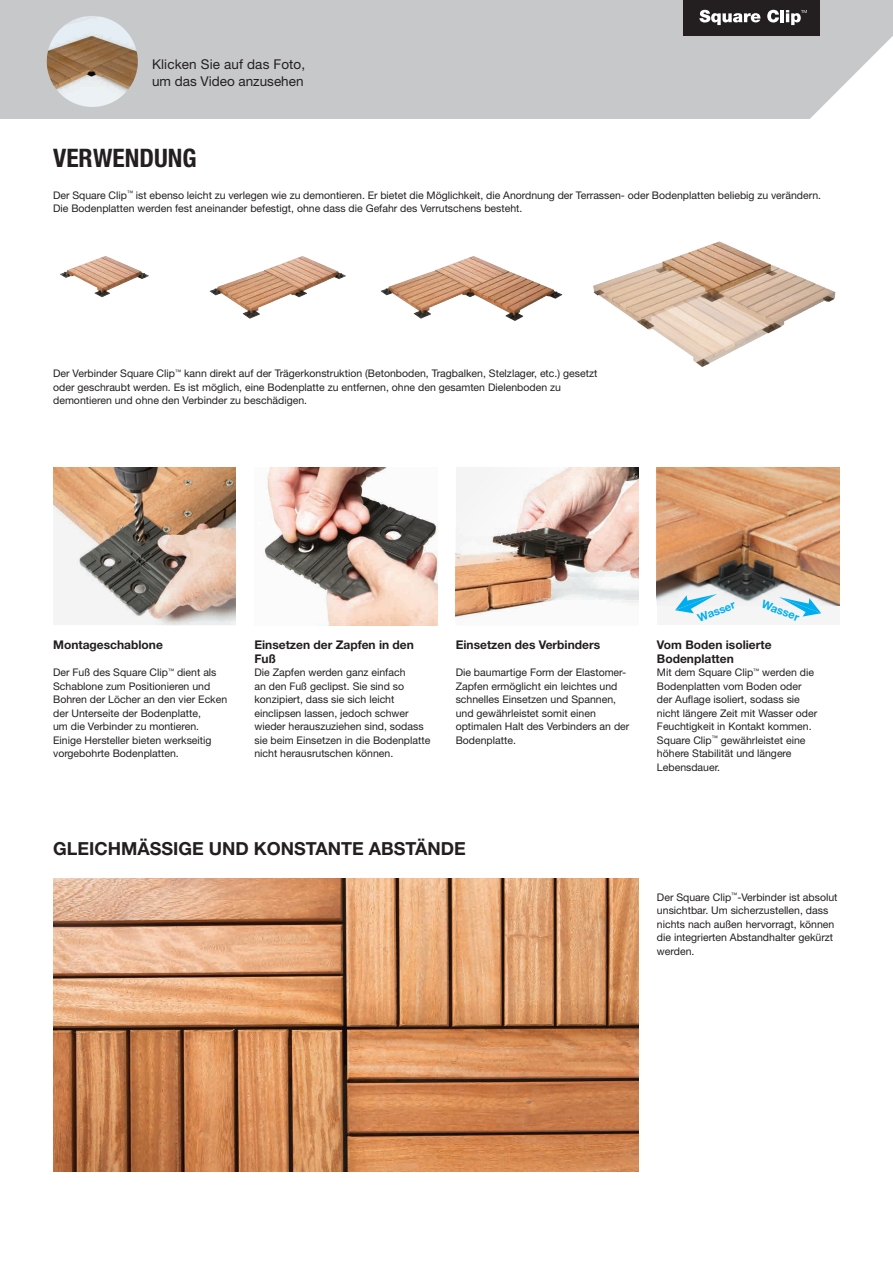
<style>
.page{position:relative;width:893px;height:1263px;background:#fff}
.page>*{position:absolute;margin:0;border:0;box-sizing:border-box;transform-origin:0 0}
.t1{font:700 condensed 25.5px "Helvetica Neue LT Std";color:#231f20}
.t2{font:700 18px "Helvetica Neue LT Std";color:#231f20}
.t3{font:13.5px "Helvetica Neue LT Std";letter-spacing:.005em;color:#231f20}
.t4{font:700 12px/13.5px "Helvetica Neue LT Std";color:#231f20}
.t5{font:700 11.25px "Helvetica Neue LT Std";color:#00aeef}
.t6{font:10.5px/13.5px "Helvetica Neue LT Std";color:#231f20}
</style>
<div class="page">
<div style="left:0;top:0;width:893px;height:119px;background:#c7c8ca"></div>
<img style="left:456px;top:468px;width:183px;height:150px">
<div style="left:657px;top:468px;width:183px;height:157px;background:#f5f5f6"></div>
<img style="left:657px;top:468px;width:183px;height:138px">
<img style="left:53px;top:468px;width:183px;height:157px">
<img style="left:264px;top:468px;width:173px;height:157px">
<img style="left:593px;top:241px;width:243px;height:126px">
<img style="left:60px;top:256px;width:89px;height:42px">
<img style="left:209px;top:256px;width:137px;height:63px">
<img style="left:380px;top:256px;width:183px;height:65px">
<div style="left:683px;top:0;width:136px;height:35px;background:#231f20"></div>
<svg style="left:699px;top:10px;width:61px;height:15px"></svg>
<svg style="left:767px;top:10px;width:126px;height:109px"></svg>
<img style="left:53px;top:878px;width:586px;height:293px">
<svg style="left:669px;top:582px;width:56px;height:32px"></svg>
<svg style="left:773px;top:583px;width:55px;height:34px"></svg>
<img style="left:47px;top:16px;width:91px;height:91px;border-radius:46px">
<p class="t3" style="left:152px;top:56px;width:155px">Klicken Sie auf das Foto,</p>
<p class="t3" style="left:152px;top:73px;width:153px">um das Video anzusehen</p>
<p class="t1" style="left:53px;top:143px;width:145px">VERWENDUNG</p>
<p class="t6" style="left:53px;top:188px;width:769px">Der Square Clip<sup>™</sup> ist ebenso leicht zu verlegen wie zu demontieren. Er bietet die Möglichkeit, die Anordnung der Terrassen- oder Bodenplatten beliebig zu verändern.</p>
<p class="t6" style="left:53px;top:202px;width:471px">Die Bodenplatten werden fest aneinander befestigt, ohne dass die Gefahr des Verrutschens besteht.</p>
<p class="t6" style="left:53px;top:367px;width:546px">Der Verbinder Square Clip<sup>™</sup> kann direkt auf der Trägerkonstruktion (Betonboden, Tragbalken, Stelzlager, etc.) gesetzt oder geschraubt werden. Es ist möglich, eine Bodenplatte zu entfernen, ohne den gesamten Dielenboden zu demontieren und ohne den Verbinder zu beschädigen.</p>
<p class="t4" style="left:53px;top:638px;width:111px">Montageschablone</p>
<p class="t6" style="left:53px;top:666px;width:176px">Der Fuß des Square Clip<sup>™</sup> dient als Schablone zum Positionieren und Bohren der Löcher an den vier Ecken der Unterseite der Bodenplatte,</p>
<p class="t6" style="left:53px;top:720px;width:148px">um die Verbinder zu montieren.</p>
<p class="t6" style="left:53px;top:733px;width:160px">Einige Hersteller bieten werkseitig vorgebohrte Bodenplatten.</p>
<p class="t4" style="left:254px;top:638px;width:161px">Einsetzen der Zapfen in den<br>Fuß</p>
<p class="t6" style="left:254px;top:666px;width:178px">Die Zapfen werden ganz einfach<br>an den Fuß geclipst. Sie sind so konzipiert, dass sie sich leicht einclipsen lassen, jedoch schwer wieder herauszuziehen sind, sodass sie beim Einsetzen in die Bodenplatte nicht herausrutschen können.</p>
<p class="t4" style="left:456px;top:638px;width:146px">Einsetzen des Verbinders</p>
<p class="t6" style="left:456px;top:666px;width:175px">Die baumartige Form der Elastomer-<br>Zapfen ermöglicht ein leichtes und schnelles Einsetzen und Spannen, und gewährleistet somit einen optimalen Halt des Verbinders an der<br>Bodenplatte.</p>
<p class="t2" style="left:53px;top:837px;width:414px">GLEICHMÄSSIGE UND KONSTANTE ABSTÄNDE</p>
<p class="t5" style="left:696px;top:612px;width:41px;rotate:-21deg">Wasser</p>
<p class="t5" style="left:765px;top:597px;width:41px;rotate:21deg">Wasser</p>
<p class="t4" style="left:657px;top:638px;width:116px">Vom Boden isolierte<br>Bodenplatten</p>
<p class="t6" style="left:657px;top:666px;width:162px">Mit dem Square Clip<sup>™</sup> werden die<br>Bodenplatten vom Boden oder der Auflage isoliert, sodass sie nicht längere Zeit mit Wasser oder<br>Feuchtigkeit in Kontakt kommen.</p>
<p class="t6" style="left:657px;top:733px;width:150px">Square Clip<sup>™</sup> gewährleistet eine höhere Stabilität und längere<br>Lebensdauer.</p>
<p class="t6" style="left:657px;top:890px;width:182px">Der Square Clip<sup>™</sup>-Verbinder ist absolut unsichtbar. Um sicherzustellen, dass nichts nach außen hervorragt, können die integrierten Abstandhalter gekürzt werden.</p>
</div>
